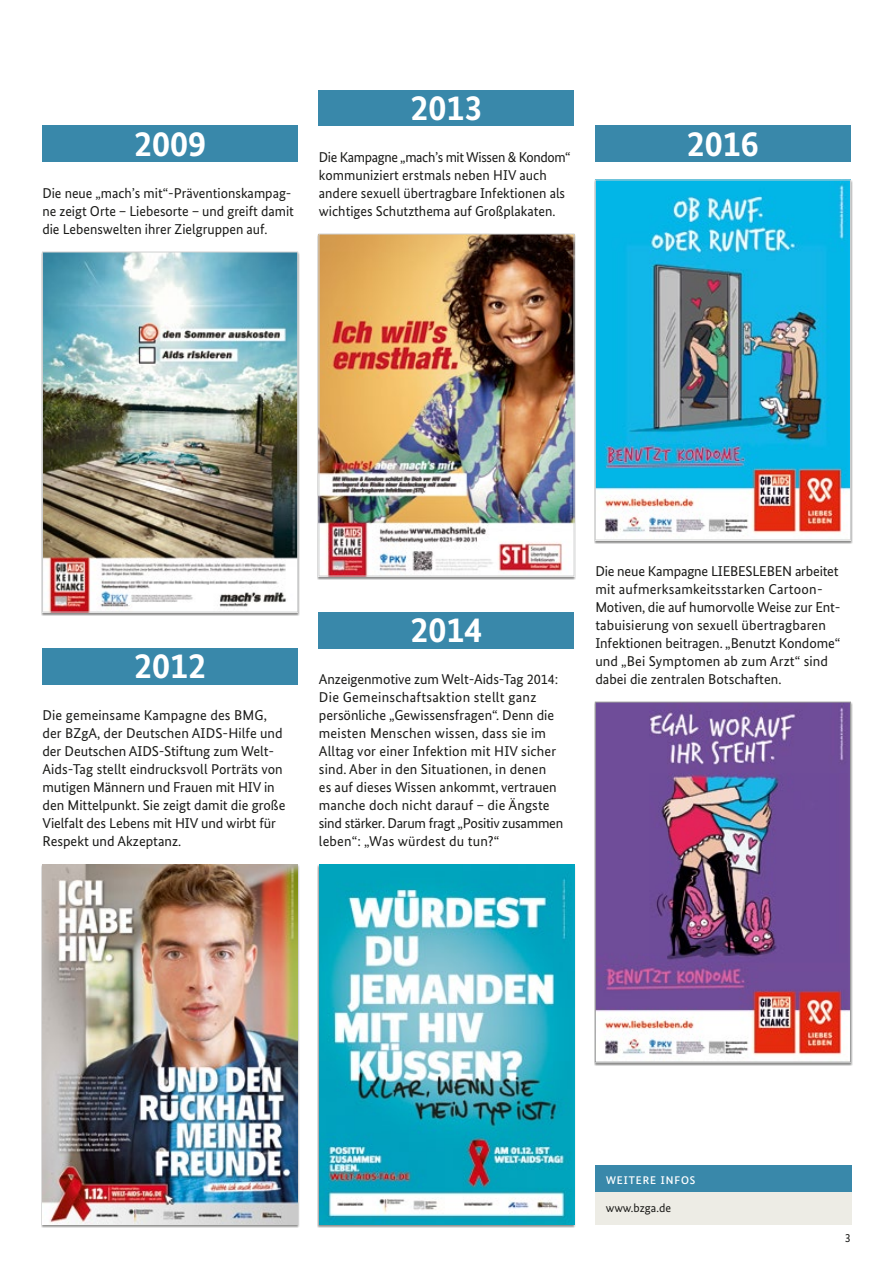
<style>
.page{position:relative;width:893px;height:1263px;background:#fff}
.page>*{position:absolute;margin:0;border:0;box-sizing:border-box;transform-origin:0 0}
.t1{font:700 36px "Bundes Sans";color:#fff}
.t2{font:15px "Bundes Sans";color:#fff}
.t3{font:14.25px/18px "Bundes Sans";color:#1a1a18}
.t4{font:12px "Bundes Sans";color:#1a1a18}
</style>
<div class="page">
<div style="left:43px;top:648px;width:255px;height:36px;background:#3988aa"></div>
<div style="left:319px;top:612px;width:255px;height:36px;background:#3988aa"></div>
<div style="left:595px;top:126px;width:255px;height:36px;background:#3988aa"></div>
<div style="left:319px;top:90px;width:255px;height:36px;background:#3988aa"></div>
<div style="left:43px;top:126px;width:255px;height:36px;background:#3988aa"></div>
<div style="left:595px;top:1165px;width:256px;height:27px;background:#3988aa"></div>
<div style="left:595px;top:1192px;width:256px;height:32px;background:#edece5"></div>
<img style="left:44px;top:254px;width:252px;height:356px">
<div style="left:42px;top:252px;width:256px;height:360px;border:1px solid #cfd0d0"></div>
<div style="left:41px;top:864px;width:259px;height:364px;background:#1a1a18;opacity:.5"></div>
<img style="left:43px;top:864px;width:255px;height:360px">
<div style="left:317px;top:234px;width:259px;height:345px;background:#1a1a18;opacity:.5"></div>
<img style="left:321px;top:236px;width:251px;height:338px">
<div style="left:319px;top:234px;width:255px;height:342px;border:1px solid #cfd0d0"></div>
<div style="left:317px;top:864px;width:259px;height:364px;background:#1a1a18;opacity:.5"></div>
<img style="left:319px;top:864px;width:255px;height:360px">
<img style="left:597px;top:182px;width:252px;height:352px">
<div style="left:595px;top:180px;width:256px;height:360px;border:1px solid #cfd0d0"></div>
<img style="left:597px;top:704px;width:252px;height:352px">
<div style="left:595px;top:702px;width:256px;height:360px;border:1px solid #9c9d9d"></div>
<h1 class="t1" style="left:134px;top:122px;width:73px">2009</h1>
<p class="t3" style="left:42px;top:184px;width:253px">Die neue „mach’s mit“-Präventionskampag&shy;ne zeigt Orte – Liebesorte – und greift damit die Lebenswelten ihrer Zielgruppen auf.</p>
<h1 class="t1" style="left:410px;top:86px;width:73px">2013</h1>
<p class="t3" style="left:319px;top:148px;width:253px">Die Kampagne „mach’s mit Wissen &amp; Kondom“ kommuniziert erstmals neben HIV auch andere sexuell übertragbare Infektionen als wichtiges Schutzthema auf Großplakaten.</p>
<h1 class="t1" style="left:687px;top:122px;width:73px">2016</h1>
<h1 class="t1" style="left:134px;top:644px;width:73px">2012</h1>
<p class="t3" style="left:43px;top:706px;width:244px">Die gemeinsame Kampagne des BMG, der BZgA, der Deutschen AIDS-Hilfe und der Deutschen AIDS-Stiftung zum Welt-Aids-Tag stellt eindrucksvoll Porträts von mutigen Männern und Frauen mit HIV in den Mittelpunkt. Sie zeigt damit die große Vielfalt des Lebens mit HIV und wirbt für Respekt und Akzeptanz.</p>
<h1 class="t1" style="left:410px;top:608px;width:73px">2014</h1>
<p class="t3" style="left:319px;top:670px;width:246px">Anzeigenmotive zum Welt-Aids-Tag 2014:<br>Die Gemeinschaftsaktion stellt ganz persönliche „Gewissensfragen“. Denn die meisten Menschen wissen, dass sie im Alltag vor einer Infektion mit HIV sicher sind. Aber in den Situationen, in denen<br>es auf dieses Wissen ankommt, vertrauen manche doch nicht darauf – die Ängste sind stärker. Darum fragt „Positiv zusammen leben“: „Was würdest du tun?“</p>
<p class="t3" style="left:595px;top:562px;width:247px">Die neue Kampagne LIEBESLEBEN arbeitet mit aufmerksamkeitsstarken Cartoon-Motiven, die auf humorvolle Weise zur Ent&shy;tabuisierung von sexuell übertragbaren Infektionen beitragen. „Benutzt Kondome“ und „Bei Symptomen ab zum Arzt“ sind</p>
<p class="t3" style="left:595px;top:670px;width:188px">dabei die zentralen Botschaften.</p>
<p class="t2" style="left:606px;top:1170px;width:9px">WEITERE</p>
<p class="t2" style="left:660px;top:1170px;width:35px">INFOS</p>
<p class="t4" style="left:606px;top:1200px;width:67px">www.bzga.de</p>
<p class="t4" style="left:845px;top:1231px;width:7px">3</p>
</div>
